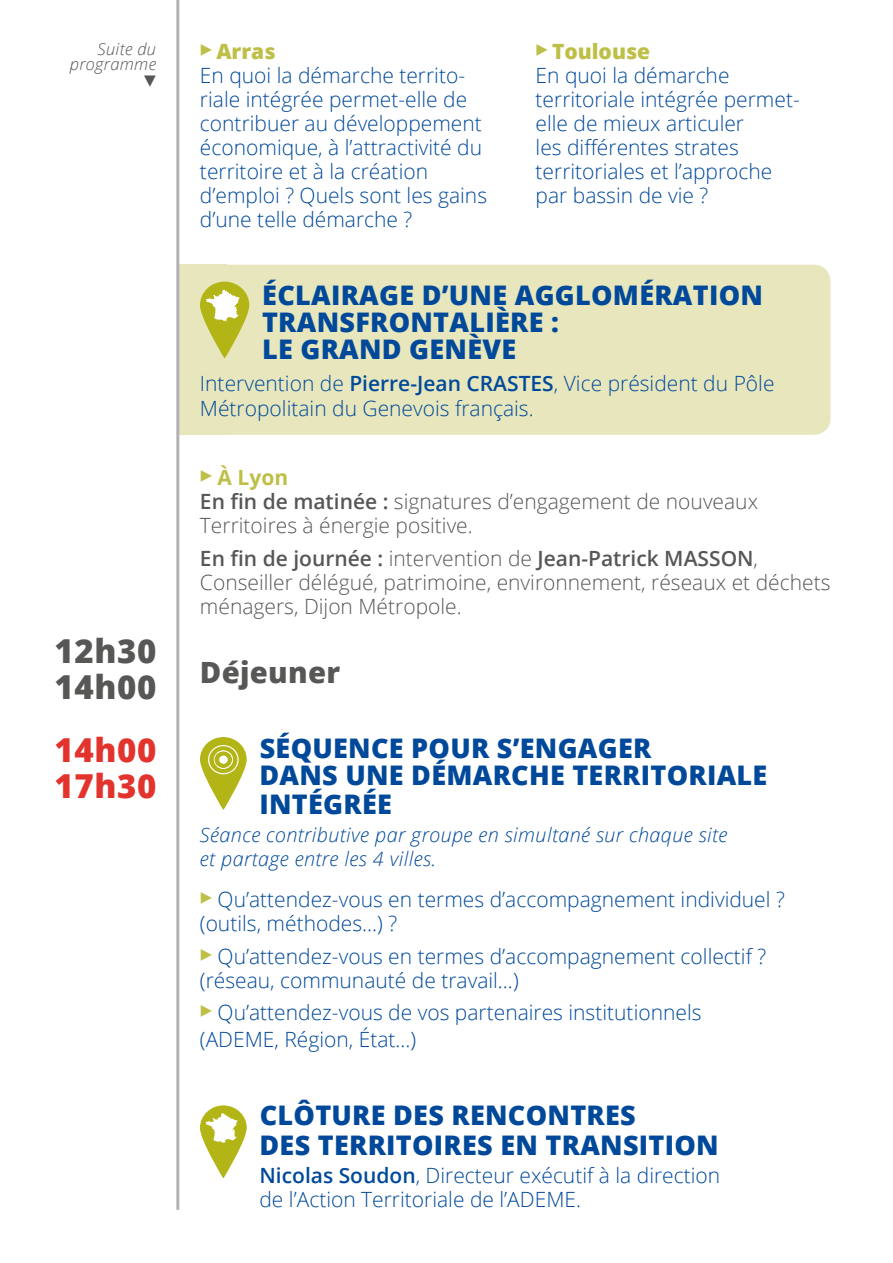
<style>
.page{position:relative;width:893px;height:1263px;background:#fff}
.page>*{position:absolute;margin:0;border:0;box-sizing:border-box;transform-origin:0 0}
.t1{font:800 33px/36px "Open Sans";letter-spacing:.02em;color:#e3332d}
.t2{font:800 33px/36px "Open Sans";letter-spacing:.02em;color:#575756}
.t3{font:800 29.4px "Open Sans";letter-spacing:.01em;color:#575756}
.t4{font:800 27px/28.2px "Open Sans";letter-spacing:.01em;color:#00499a}
.t5{font:300 21px/24px "Open Sans";color:#00499a}
.t6{font:300 21px/24px "Open Sans";color:#575756}
.t7{font:700 21px "Source Sans Pro";color:#575756}
.t8{font:italic 300 19.8px/24px "Open Sans";letter-spacing:.02em;color:#00499a}
.t9{font:italic 300 16.5px/15px "Open Sans";letter-spacing:.02em;color:#575756;text-align:right}
.s1{font-family:"Source Sans Pro";font-weight:700;color:#bebf47}
.s2{font-weight:800;color:#bebf47}
.s3{font-weight:600}
.s4{font-weight:700;color:#bebf47}
</style>
<div class="page">
<div style="left:178px;top:265px;width:49px;height:170px;background:linear-gradient(to bottom,#e7e6bc,#e7e6bc)"></div>
<div style="left:185px;top:265px;width:646px;height:170px;background:#e7e6bc;border-radius:17px"></div>
<hr style="left:176px;top:0;width:3px;height:1210px;background:#b2b2b2">
<svg style="left:200px;top:737px;width:47px;height:73px"></svg>
<svg style="left:200px;top:1105px;width:47px;height:73px"></svg>
<svg style="left:200px;top:282px;width:49px;height:76px"></svg>
<p class="t9" style="left:70px;top:41px;width:88px">Suite du programme</p>
<p class="t7" style="left:144px;top:66px;width:14px">▼</p>
<h1 class="t2" style="left:55px;top:631px;width:104px">12h30<br>14h00</h1>
<h1 class="t1" style="left:55px;top:730px;width:104px">14h00<br>17h30</h1>
<p class="t5" style="left:200px;top:38px;width:289px"><span class="s1">▶</span> <span class="s2">Arras<br></span>En quoi la démarche territo&shy;riale intégrée permet-elle de contribuer au développement économique, à l’attractivité du territoire et à la création d’emploi ? Quels sont les gains d’une telle démarche ?</p>
<p class="t5" style="left:536px;top:38px;width:266px"><span class="s1">▶</span> <span class="s2">Toulouse<br></span>En quoi la démarche territoriale intégrée permet&shy;elle de mieux articuler<br>les différentes strates territoriales et l’approche par bassin de vie ?</p>
<p class="t4" style="left:262px;top:280px;width:502px;line-height:27px">ÉCLAIRAGE D’UNE AGGLOMÉRATION<br>TRANSFRONTALIÈRE :<br>LE GRAND GENÈVE</p>
<p class="t5" style="left:200px;top:371px;width:576px">Intervention de <span class="s3">Pierre-Jean CRASTES</span>, Vice président du Pôle<br>Métropolitain du Genevois français.</p>
<p class="t6" style="left:200px;top:465px;width:560px"><span class="s1">▶</span> <span class="s4">À Lyon<br></span><span class="s3">En fin de matinée :</span> signatures d’engagement de nouveaux<br>Territoires à énergie positive.</p>
<p class="t6" style="left:200px;top:545px;width:632px"><span class="s3">En fin de journée :</span> intervention de <span class="s3">Jean-Patrick MASSON</span>,<br>Conseiller délégué, patrimoine, environnement, réseaux et déchets ménagers, Dijon Métropole.</p>
<h2 class="t3" style="left:200px;top:650px;width:142px">Déjeuner</h2>
<p class="t4" style="left:259px;top:732px;width:509px">SÉQUENCE POUR S’ENGAGER<br>DANS UNE DÉMARCHE TERRITORIALE<br>INTÉGRÉE</p>
<p class="t8" style="left:200px;top:822px;width:529px">Séance contributive par groupe en simultané sur chaque site et partage entre les 4 villes.</p>
<p class="t5" style="left:200px;top:887px;width:586px"><span class="s1">▶</span> Qu’attendez-vous en termes d’accompagnement individuel ? (outils, méthodes…) ?</p>
<p class="t5" style="left:200px;top:944px;width:568px"><span class="s1">▶</span> Qu’attendez-vous en termes d’accompagnement collectif ? (réseau, communauté de travail…)</p>
<p class="t5" style="left:200px;top:999px;width:503px;line-height:27px"><span class="s1">▶</span> Qu’attendez-vous de vos partenaires institutionnels (ADEME, Région, État...)</p>
<p class="t4" style="left:259px;top:1099px;width:461px;line-height:29.4px">CLÔTURE DES RENCONTRES<br>DES TERRITOIRES EN TRANSITION</p>
<p class="t5" style="left:259px;top:1163px;width:462px"><span class="s3">Nicolas Soudon</span>, Directeur exécutif à la direction de l’Action Territoriale de l’ADEME.</p>
</div>
